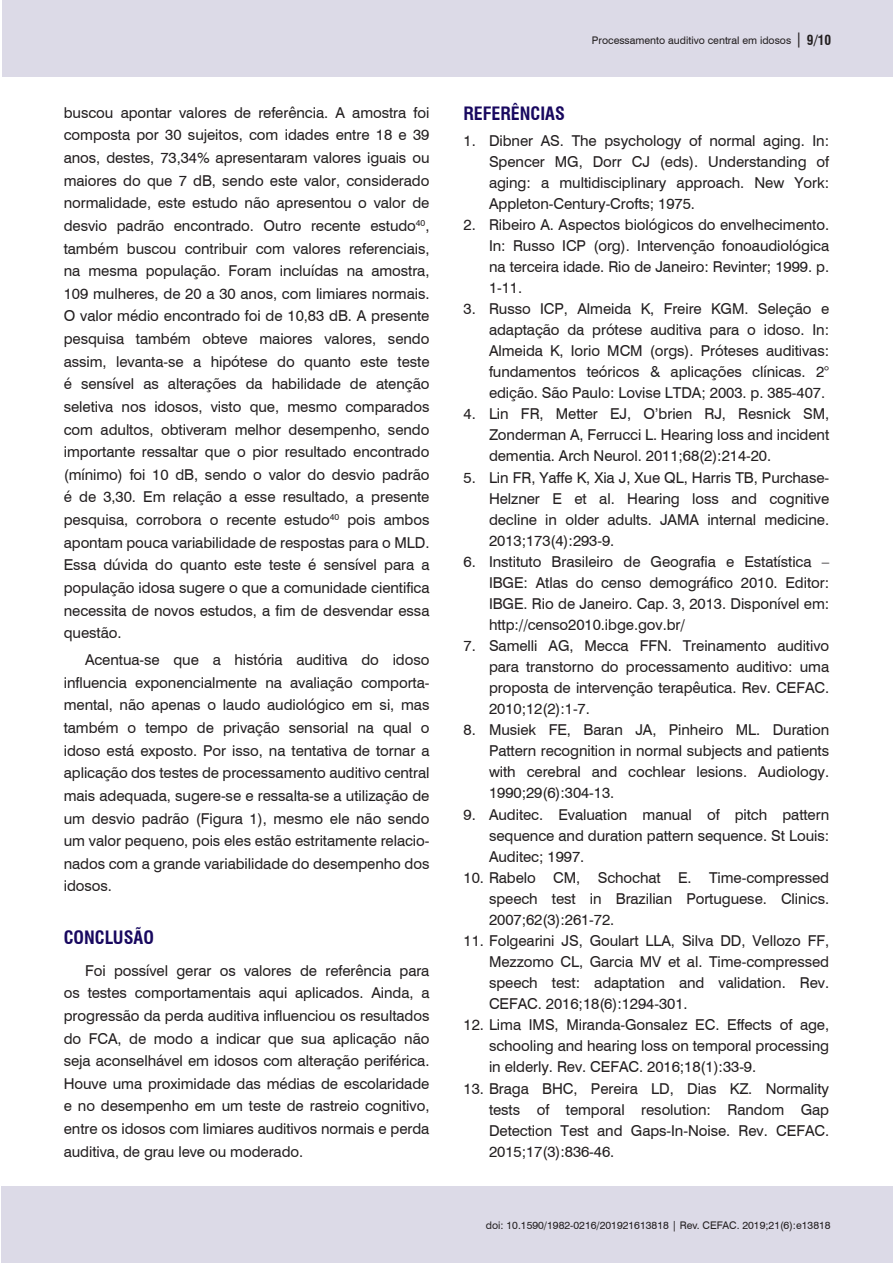
<style>
.page{position:relative;width:893px;height:1263px;background:#fff}
.page>*{position:absolute;margin:0;border:0;box-sizing:border-box;transform-origin:0 0}
.Nivel_1{font:700 condensed 18px "Swiss 721 BT";color:#18085f}
.Corpo_do_texto{font:15px/22.6px "Swiss 721 BT";letter-spacing:-.005em;color:#231f20;text-align:justify}
.t1{font:10.5px "Swiss 721 BT";color:#231f20}
.s1{font-size:15px}
.s2{font-weight:700;font-stretch:condensed;font-size:13.5px}
</style>
<div class="page">
<div style="left:1px;top:1186px;width:892px;height:77px;background:#dcdae7"></div>
<div style="left:2px;top:0;width:891px;height:77px;background:#dcdae7"></div>
<p class="Corpo_do_texto" style="left:64px;top:100px;width:367px">buscou apontar valores de referência. A amostra foi composta por 30 sujeitos, com idades entre 18 e 39 anos, destes, 73,34% apresentaram valores iguais ou maiores do que 7 dB, sendo este valor, considerado normalidade, este estudo não apresentou o valor de desvio padrão encontrado. Outro recente estudo<sup>40</sup>, também buscou contribuir com valores referenciais, na mesma população. Foram incluídas na amostra, 109 mulheres, de 20 a 30 anos, com limiares normais.<br>O valor médio encontrado foi de 10,83 dB. A presente pesquisa também obteve maiores valores, sendo assim, levanta-se a hipótese do quanto este teste é sensível as alterações da habilidade de atenção seletiva nos idosos, visto que, mesmo comparados com adultos, obtiveram melhor desempenho, sendo importante ressaltar que o pior resultado encontrado (mínimo) foi 10 dB, sendo o valor do desvio padrão é de 3,30. Em relação a esse resultado, a presente pesquisa, corrobora o recente estudo<sup>40</sup> pois ambos apontam pouca variabilidade de respostas para o MLD.<br>Essa dúvida do quanto este teste é sensível para a população idosa sugere o que a comunidade cientifica necessita de novos estudos, a fim de desvendar essa questão.</p>
<p class="Corpo_do_texto" style="left:64px;top:648px;width:367px;text-indent:21px">Acentua-se que a história auditiva do idoso influencia exponencialmente na avaliação comporta&shy;mental, não apenas o laudo audiológico em si, mas também o tempo de privação sensorial na qual o idoso está exposto. Por isso, na tentativa de tornar a aplicação dos testes de processamento auditivo central mais adequada, sugere-se e ressalta-se a utilização de um desvio padrão (Figura 1), mesmo ele não sendo um valor pequeno, pois eles estão estritamente relacio&shy;nados com a grande variabilidade do desempenho dos idosos.</p>
<p class="Nivel_1" style="left:64px;top:927px;width:92px">CONCLUSÃO</p>
<p class="Corpo_do_texto" style="left:64px;top:958px;width:367px;text-indent:21px">Foi possível gerar os valores de referência para os testes comportamentais aqui aplicados. Ainda, a progressão da perda auditiva influenciou os resultados do FCA, de modo a indicar que sua aplicação não seja aconselhável em idosos com alteração periférica.<br>Houve uma proximidade das médias de escolaridade e no desempenho em um teste de rastreio cognitivo, entre os idosos com limiares auditivos normais e perda auditiva, de grau leve ou moderado.</p>
<p class="t1" style="left:592px;top:33px;width:241px">Processamento auditivo central em idosos <span class="s1">|</span> <span class="s2">9/10</span></p>
<p class="Nivel_1" style="left:463px;top:103px;width:103px">REFERÊNCIAS</p>
<p class="Corpo_do_texto" style="left:489px;top:129px;width:342px;line-height:21px;text-indent:-26px">1. Dibner AS. The psychology of normal aging. In:<br>Spencer MG, Dorr CJ (eds). Understanding of aging: a multidisciplinary approach. New York:<br>Appleton-Century-Crofts; 1975.</p>
<p class="Corpo_do_texto" style="left:489px;top:213px;width:342px;line-height:21px;text-indent:-26px">2. Ribeiro A. Aspectos biológicos do envelhecimento.<br>In: Russo ICP (org). Intervenção fonoaudiológica na terceira idade. Rio de Janeiro: Revinter; 1999. p.<br>1-11.</p>
<p class="Corpo_do_texto" style="left:489px;top:298px;width:342px;line-height:21px;text-indent:-26px">3. Russo ICP, Almeida K, Freire KGM. Seleção e adaptação da prótese auditiva para o idoso. In:<br>Almeida K, Iorio MCM (orgs). Próteses auditivas: fundamentos teóricos &amp; aplicações clínicas. 2° edição. São Paulo: Lovise LTDA; 2003. p. 385-407.</p>
<p class="Corpo_do_texto" style="left:489px;top:403px;width:342px;line-height:21px;text-indent:-26px">4. Lin FR, Metter EJ, O’brien RJ, Resnick SM, Zonderman A, Ferrucci L. Hearing loss and incident dementia. Arch Neurol. 2011;68(2):214-20.</p>
<p class="Corpo_do_texto" style="left:489px;top:466px;width:342px;line-height:21px;text-indent:-26px">5. Lin FR, Yaffe K, Xia J, Xue QL, Harris TB, Purchase-Helzner E et al. Hearing loss and cognitive decline in older adults. JAMA internal medicine.<br>2013;173(4):293-9.</p>
<p class="Corpo_do_texto" style="left:489px;top:550px;width:342px;line-height:21px;text-indent:-26px">6. Instituto Brasileiro de Geografia e Estatística – IBGE: Atlas do censo demográfico 2010. Editor:<br>IBGE. Rio de Janeiro. Cap. 3, 2013. Disponível em: http://censo2010.ibge.gov.br/</p>
<p class="Corpo_do_texto" style="left:489px;top:635px;width:342px;line-height:21px;text-indent:-26px">7. Samelli AG, Mecca FFN. Treinamento auditivo para transtorno do processamento auditivo: uma proposta de intervenção terapêutica. Rev. CEFAC.<br>2010;12(2):1-7.</p>
<p class="Corpo_do_texto" style="left:489px;top:719px;width:342px;line-height:21px;text-indent:-26px">8. Musiek FE, Baran JA, Pinheiro ML. Duration Pattern recognition in normal subjects and patients with cerebral and cochlear lesions. Audiology.<br>1990;29(6):304-13.</p>
<p class="Corpo_do_texto" style="left:489px;top:803px;width:342px;line-height:21px;text-indent:-26px">9. Auditec. Evaluation manual of pitch pattern sequence and duration pattern sequence. St Louis:<br>Auditec; 1997.</p>
<p class="Corpo_do_texto" style="left:489px;top:866px;width:342px;line-height:21px;text-indent:-26px">10. Rabelo CM, Schochat E. Time-compressed speech test in Brazilian Portuguese. Clinics.<br>2007;62(3):261-72.</p>
<p class="Corpo_do_texto" style="left:489px;top:930px;width:342px;line-height:21px;text-indent:-26px">11. Folgearini JS, Goulart LLA, Silva DD, Vellozo FF, Mezzomo CL, Garcia MV et al. Time-compressed speech test: adaptation and validation. Rev.<br>CEFAC. 2016;18(6):1294-301.</p>
<p class="Corpo_do_texto" style="left:489px;top:1014px;width:342px;line-height:21px;text-indent:-26px">12. Lima IMS, Miranda-Gonsalez EC. Effects of age, schooling and hearing loss on temporal processing in elderly. Rev. CEFAC. 2016;18(1):33-9.</p>
<p class="Corpo_do_texto" style="left:489px;top:1077px;width:342px;line-height:21px;text-indent:-26px">13. Braga BHC, Pereira LD, Dias KZ. Normality tests of temporal resolution: Random Gap Detection Test and Gaps-In-Noise. Rev. CEFAC.<br>2015;17(3):836-46.</p>
<p class="t1" style="left:486px;top:1218px;width:346px">doi: 10.1590/1982-0216/201921613818 | Rev. CEFAC. 2019;21(6):e13818</p>
</div>
